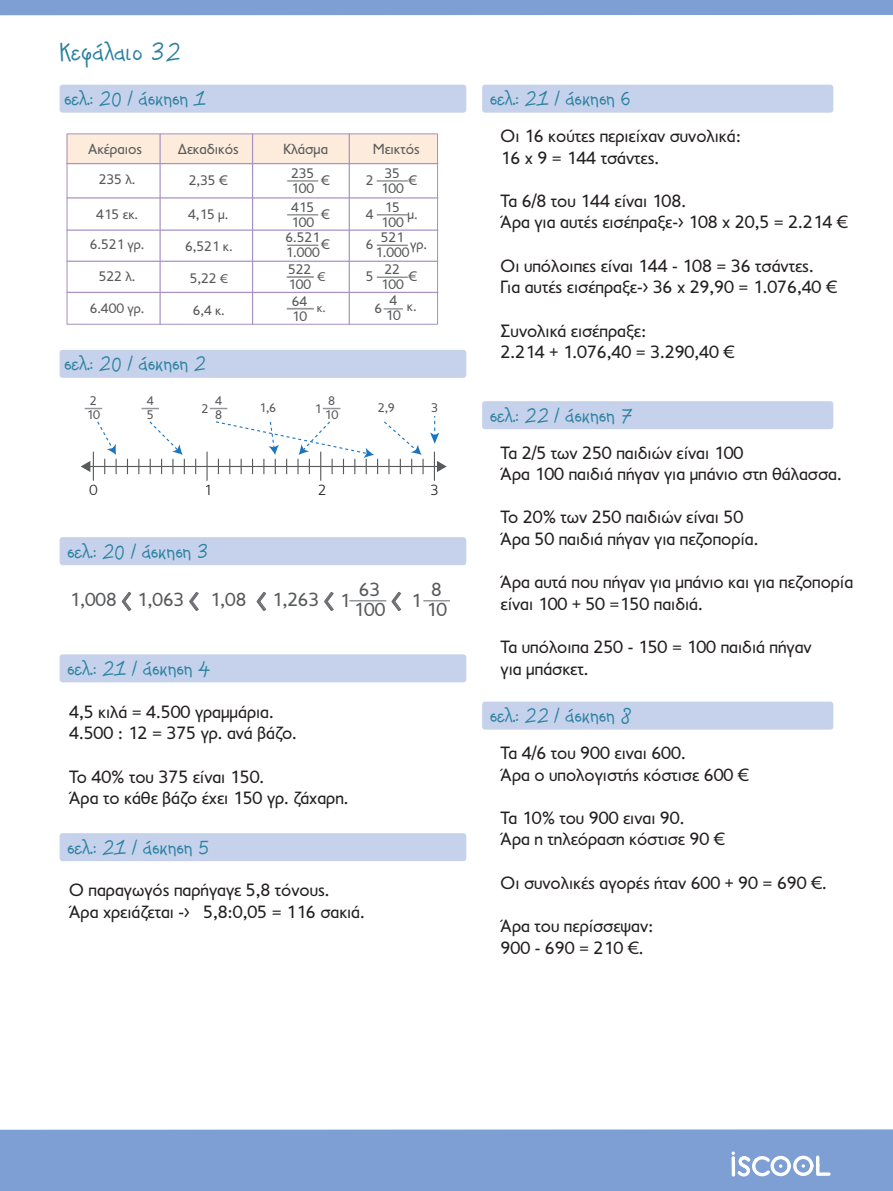
<style>
.page{position:relative;width:893px;height:1191px;background:#fff}
.page>*{position:absolute;margin:0;border:0;box-sizing:border-box;transform-origin:0 0}
.t1{font:300 35.4px "PF Transport";color:#6d6e71}
.t2{font:27px "PF Kids Pro Grade Five";letter-spacing:.02em;color:#2b81a0}
.t3{font:21.6px "PF Kids Pro Grade Five";color:#2b81a0}
.t4{font:19.2px/20.4px "PF Transport";color:#58595b}
.t5{font:18px/21.6px "PF Transport";color:#231f20}
.t6{font:14.85px "PF Transport";color:#58595b}
.t7{font:300 14.85px "PF Transport";color:#231f20}
.t8{font:13.95px/14.9px "PF Transport";color:#58595b}
.t9{font:12.75px/13.5px "PF Transport";color:#58595b}
.s1{font-size:12.75px}
</style>
<div class="page">
<div style="left:60px;top:85px;width:406px;height:28px;background:#c6d2ec;border-radius:3px"></div>
<div style="left:0;top:1129px;width:893px;height:62px;background:#7d9fd3"></div>
<svg style="left:731px;top:1151px;width:100px;height:26px"></svg>
<div style="left:0;top:0;width:893px;height:15px;background:#7d9fd3"></div>
<div style="left:60px;top:537px;width:406px;height:28px;background:#c6d2ec;border-radius:3px"></div>
<div style="left:60px;top:654px;width:406px;height:28px;background:#c6d2ec;border-radius:3px"></div>
<div style="left:60px;top:833px;width:406px;height:28px;background:#c6d2ec;border-radius:3px"></div>
<div style="left:482px;top:85px;width:351px;height:28px;background:#c6d2ec;border-radius:3px"></div>
<div style="left:60px;top:350px;width:406px;height:28px;background:#c6d2ec;border-radius:3px"></div>
<div style="left:67px;top:134px;width:371px;height:30px;background:#fdecdb"></div>
<div style="left:67px;top:133px;width:371px;height:192px;border:1px solid #a791c5"></div>
<hr style="left:67px;top:163px;width:371px;height:1px;background:#a791c5">
<hr style="left:67px;top:197px;width:371px;height:1px;background:#a791c5">
<hr style="left:67px;top:229px;width:371px;height:2px;background:#a791c5">
<hr style="left:67px;top:261px;width:371px;height:1px;background:#a791c5">
<hr style="left:67px;top:292px;width:371px;height:1px;background:#a791c5">
<hr style="left:159px;top:134px;width:2px;height:190px;background:#a791c5">
<hr style="left:252px;top:134px;width:1px;height:190px;background:#a791c5">
<hr style="left:349px;top:134px;width:1px;height:190px;background:#a791c5">
<hr style="left:287px;top:276px;width:27px;height:2px;background:#939598">
<hr style="left:287px;top:180px;width:31px;height:1px;background:#6d6e71">
<hr style="left:377px;top:180px;width:31px;height:1px;background:#6d6e71">
<svg style="left:384px;top:308px;width:19px;height:1px"></svg>
<hr style="left:287px;top:214px;width:31px;height:1px;background:#6d6e71">
<hr style="left:377px;top:214px;width:31px;height:1px;background:#6d6e71">
<hr style="left:287px;top:245px;width:31px;height:1px;background:#6d6e71">
<hr style="left:377px;top:245px;width:31px;height:1px;background:#6d6e71">
<svg style="left:287px;top:308px;width:27px;height:1px"></svg>
<hr style="left:377px;top:277px;width:31px;height:1px;background:#6d6e71">
<hr style="left:89px;top:466px;width:350px;height:1px;background:#585a5b">
<svg style="left:81px;top:461px;width:9px;height:11px"></svg>
<svg style="left:437px;top:461px;width:10px;height:11px"></svg>
<hr style="left:93px;top:451px;width:1px;height:30px;background:#585a5b">
<svg style="left:127px;top:459px;width:1px;height:15px"></svg>
<svg style="left:138px;top:459px;width:1px;height:15px"></svg>
<svg style="left:195px;top:459px;width:1px;height:15px"></svg>
<hr style="left:206px;top:451px;width:2px;height:30px;background:#585a5b">
<hr style="left:320px;top:451px;width:1px;height:30px;background:#585a5b">
<hr style="left:434px;top:451px;width:1px;height:30px;background:#585a5b">
<svg style="left:210px;top:408px;width:17px;height:1px"></svg>
<svg style="left:323px;top:408px;width:17px;height:1px"></svg>
<svg style="left:141px;top:408px;width:18px;height:1px"></svg>
<svg style="left:85px;top:408px;width:17px;height:1px"></svg>
<svg style="left:430px;top:416px;width:9px;height:28px"></svg>
<svg style="left:96px;top:421px;width:21px;height:53px"></svg>
<svg style="left:148px;top:421px;width:37px;height:53px"></svg>
<svg style="left:215px;top:421px;width:209px;height:53px"></svg>
<svg style="left:423px;top:600px;width:27px;height:1px"></svg>
<hr style="left:349px;top:600px;width:37px;height:1px;background:#939598">
<svg style="left:121px;top:592px;width:11px;height:19px"></svg>
<svg style="left:189px;top:592px;width:10px;height:19px"></svg>
<svg style="left:256px;top:592px;width:11px;height:19px"></svg>
<svg style="left:324px;top:592px;width:10px;height:19px"></svg>
<svg style="left:391px;top:592px;width:10px;height:19px"></svg>
<div style="left:482px;top:401px;width:351px;height:28px;background:#c6d2ec;border-radius:3px"></div>
<div style="left:482px;top:701px;width:351px;height:28px;background:#c6d2ec;border-radius:3px"></div>
<h2 class="t2" style="left:59px;top:30px;width:123px">Κεφάλαιο 32</h2>
<p class="t3" style="left:64px;top:81px;width:143px">σελ.: 20 / άσκηση 1</p>
<p class="t3" style="left:490px;top:81px;width:142px">σελ.: 21 / άσκηση 6</p>
<p class="t6" style="left:88px;top:140px;width:56px">Ακέραιος</p>
<p class="t6" style="left:178px;top:140px;width:63px">∆εκαδικός</p>
<p class="t6" style="left:283px;top:140px;width:46px">Κλάσµα</p>
<p class="t6" style="left:373px;top:140px;width:48px">Μεικτός</p>
<p class="t8" style="left:189px;top:173px;width:40px">2,35 €</p>
<p class="t8" style="left:291px;top:166px;width:25px">235<br>100</p>
<p class="t8" style="left:381px;top:166px;width:25px">35<br>100</p>
<p class="t8" style="left:99px;top:172px;width:38px">235 λ.</p>
<p class="t8" style="left:96px;top:207px;width:43px">415 εκ.</p>
<p class="t8" style="left:366px;top:173px;width:9px">2</p>
<p class="t8" style="left:321px;top:173px;width:10px">€</p>
<p class="t8" style="left:408px;top:173px;width:10px">€</p>
<p class="t8" style="left:188px;top:207px;width:42px">4,15 µ.</p>
<p class="t8" style="left:291px;top:200px;width:25px">415<br>100</p>
<p class="t8" style="left:381px;top:200px;width:25px">15<br>100</p>
<p class="t8" style="left:321px;top:207px;width:10px">€</p>
<p class="t8" style="left:366px;top:207px;width:9px">4</p>
<p class="t8" style="left:408px;top:207px;width:12px">µ.</p>
<p class="t8" style="left:90px;top:237px;width:56px">6.521 γρ.</p>
<p class="t8" style="left:286px;top:230px;width:36px">6.521<br>1.000</p>
<p class="t8" style="left:375px;top:230px;width:36px;text-align:center">521<br>1.000</p>
<p class="t8" style="left:321px;top:237px;width:10px">€</p>
<p class="t8" style="left:366px;top:237px;width:9px">6</p>
<p class="t8" style="left:410px;top:237px;width:18px">γρ.</p>
<p class="t8" style="left:185px;top:239px;width:49px">6,521 κ.</p>
<p class="t8" style="left:99px;top:269px;width:38px">522 λ.</p>
<p class="t8" style="left:190px;top:271px;width:39px">5,22 <span class="s1">€</span></p>
<p class="t8" style="left:288px;top:262px;width:25px">522<br>100</p>
<p class="t9" style="left:317px;top:269px;width:9px">€</p>
<p class="t8" style="left:381px;top:262px;width:25px">22<br>100</p>
<p class="t8" style="left:366px;top:269px;width:9px">5</p>
<p class="t8" style="left:408px;top:269px;width:10px">€</p>
<p class="t8" style="left:292px;top:294px;width:17px">64<br>10</p>
<p class="t8" style="left:90px;top:301px;width:56px">6.400 γρ.</p>
<p class="t8" style="left:193px;top:303px;width:34px">6,4 κ.</p>
<p class="t9" style="left:317px;top:301px;width:10px">κ.</p>
<p class="t8" style="left:386px;top:293px;width:17px">4<br>10</p>
<p class="t8" style="left:374px;top:301px;width:9px">6</p>
<p class="t8" style="left:407px;top:299px;width:11px">κ.</p>
<p class="t3" style="left:64px;top:346px;width:143px">σελ.: 20 / άσκηση 2</p>
<p class="t9" style="left:86px;top:394px;width:15px">2<br>10</p>
<p class="t9" style="left:147px;top:394px;width:8px">4<br>5</p>
<p class="t9" style="left:202px;top:402px;width:8px">2</p>
<p class="t9" style="left:325px;top:394px;width:15px">8<br>10</p>
<p class="t9" style="left:215px;top:394px;width:8px">4<br>8</p>
<p class="t9" style="left:259px;top:401px;width:19px">1,6</p>
<p class="t9" style="left:378px;top:401px;width:19px">2,9</p>
<p class="t9" style="left:431px;top:401px;width:8px">3</p>
<p class="t9" style="left:315px;top:402px;width:8px">1</p>
<p class="t7" style="left:89px;top:481px;width:10px">0</p>
<p class="t7" style="left:204px;top:481px;width:10px">1</p>
<p class="t7" style="left:318px;top:481px;width:10px">2</p>
<p class="t7" style="left:430px;top:481px;width:10px">3</p>
<p class="t3" style="left:67px;top:533px;width:142px">σελ.: 20 / άσκηση 3</p>
<p class="t4" style="left:354px;top:579px;width:33px">63<br>100</p>
<p class="t4" style="left:69px;top:589px;width:116px">1,008 1,063</p>
<p class="t4" style="left:210px;top:589px;width:38px">1,08</p>
<p class="t4" style="left:272px;top:589px;width:49px">1,263</p>
<p class="t4" style="left:426px;top:579px;width:23px">8<br>10</p>
<h1 class="t1" style="left:121px;top:580px;width:12px">&lt;</h1>
<h1 class="t1" style="left:188px;top:580px;width:12px">&lt;</h1>
<h1 class="t1" style="left:256px;top:580px;width:12px">&lt;</h1>
<h1 class="t1" style="left:323px;top:580px;width:12px">&lt;</h1>
<h1 class="t1" style="left:391px;top:580px;width:12px">&lt;</h1>
<p class="t4" style="left:339px;top:590px;width:12px">1</p>
<p class="t4" style="left:411px;top:590px;width:12px">1</p>
<p class="t3" style="left:67px;top:650px;width:145px">σελ.: 21 / άσκηση 4</p>
<p class="t5" style="left:69px;top:701px;width:229px">4,5 κιλά = 4.500 γραµµάρια.<br>4.500 : 12 = 375 γρ. ανά βάζο.</p>
<p class="t5" style="left:69px;top:765px;width:281px">Το 40% του 375 είναι 150.<br>Άρα το κάθε βάζο έχει 150 γρ. ζάχαρη.</p>
<p class="t3" style="left:67px;top:829px;width:143px">σελ.: 21 / άσκηση 5</p>
<p class="t5" style="left:69px;top:879px;width:297px">Ο παραγωγός παρήγαγε 5,8 τόνους.<br>Άρα χρειάζεται -&gt; 5,8:0,05 = 116 σακιά.</p>
<p class="t5" style="left:501px;top:125px;width:242px">Οι 16 κούτες περιείχαν συνολικά:<br>16 χ 9 = 144 τσάντες.</p>
<p class="t5" style="left:501px;top:190px;width:349px">Τα 6/8 του 144 είναι 108.<br>Άρα για αυτές εισέπραξε-&gt; 108 χ 20,5 = 2.214 €</p>
<p class="t5" style="left:501px;top:255px;width:338px">Οι υπόλοιπες είναι 144 - 108 = 36 τσάντες.<br>Για αυτές εισέπραξε-&gt; 36 χ 29,90 = 1.076,40 €</p>
<p class="t5" style="left:501px;top:320px;width:235px">Συνολικά εισέπραξε:<br>2.214 + 1.076,40 = 3.290,40 €</p>
<p class="t3" style="left:490px;top:397px;width:144px">σελ.: 22 / άσκηση 7</p>
<p class="t5" style="left:501px;top:442px;width:343px">Τα 2/5 των 250 παιδιών είναι 100<br>Άρα 100 παιδιά πήγαν για µπάνιο στη θάλασσα.</p>
<p class="t5" style="left:501px;top:506px;width:259px">Το 20% των 250 παιδιών είναι 50<br>Άρα 50 παιδιά πήγαν για πεζοπορία.</p>
<p class="t5" style="left:501px;top:571px;width:354px">Άρα αυτά που πήγαν για µπάνιο και για πεζοπορία είναι 100 + 50 =150 παιδιά.</p>
<p class="t5" style="left:501px;top:636px;width:313px">Τα υπόλοιπα 250 - 150 = 100 παιδιά πήγαν για µπάσκετ.</p>
<p class="t3" style="left:490px;top:698px;width:144px">σελ.: 22 / άσκηση 8</p>
<p class="t5" style="left:501px;top:742px;width:250px">Τα 4/6 του 900 ειναι 600.<br>Άρα ο υπολογιστής κόστισε 600 €</p>
<p class="t5" style="left:501px;top:807px;width:226px">Τα 10% του 900 ειναι 90.<br>Άρα η τηλεόραση κόστισε 90 €</p>
<p class="t5" style="left:501px;top:872px;width:328px">Οι συνολικές αγορές ήταν 600 + 90 = 690 €.</p>
<p class="t5" style="left:501px;top:915px;width:154px">Άρα του περίσσεψαν:<br>900 - 690 = 210 €.</p>
</div>
